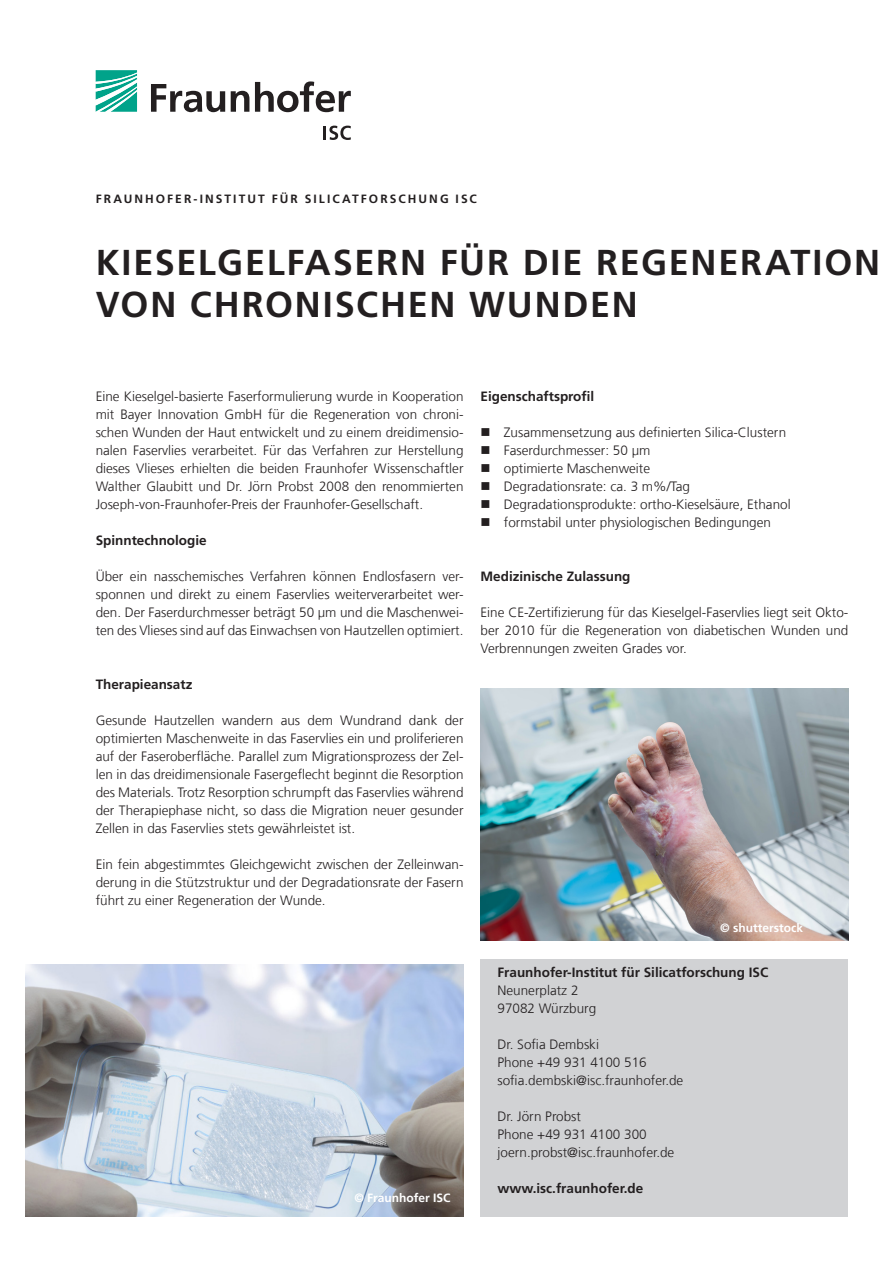
<style>
.page{position:relative;width:893px;height:1263px;background:#fff}
.page>*{position:absolute;margin:0;border:0;box-sizing:border-box;transform-origin:0 0}
.ÜBERSCHRIFT_bold_24{font:700 36px/42px "Frutiger LT Com";letter-spacing:.05em;color:#231f20}
.Aufzählung_9_12{font:300 13.5px/18px "Frutiger LT Com";color:#231f20;text-align:justify}
.Fließtext_9_12{font:300 13.5px "Frutiger LT Com";color:#231f20}
.Zwischenüberschrift{font:700 13.5px "Frutiger LT Com";color:#231f20}
.Fraunhofer_ISC_bold{font:700 12px "Frutiger LT Com";letter-spacing:.17em;color:#231f20}
.Bildunterschrift_bol{font:700 12px "Frutiger LT Com";color:#fff}
</style>
<div class="page">
<img style="left:26px;top:964px;width:437px;height:252px">
<div style="left:480px;top:959px;width:368px;height:257px;background:#d1d2d4"></div>
<img style="left:480px;top:689px;width:368px;height:252px">
<svg style="left:96px;top:70px;width:41px;height:42px"></svg>
<svg style="left:151px;top:81px;width:200px;height:31px"></svg>
<svg style="left:324px;top:126px;width:27px;height:14px"></svg>
<p class="Fraunhofer_ISC_bold" style="left:96px;top:191px;width:383px">FRAUNHOFER-INSTITUT FÜR SILICATFORSCHUNG ISC</p>
<p class="ÜBERSCHRIFT_bold_24" style="left:96px;top:241px;width:786px">KIESELGELFASERN FÜR DIE REGENERATION<br>VON CHRONISCHEN WUNDEN</p>
<p class="Aufzählung_9_12" style="left:96px;top:387px;width:369px">Eine Kieselgel-basierte Faserformulierung wurde in Kooperation mit Bayer Innovation GmbH für die Regeneration von chroni&shy;schen Wunden der Haut entwickelt und zu einem dreidimensio&shy;nalen Faservlies verarbeitet. Für das Verfahren zur Herstellung dieses Vlieses erhielten die beiden Fraunhofer Wissenschaftler Walther Glaubitt und Dr. Jörn Probst 2008 den renommierten Joseph-von-Fraunhofer-Preis der Fraunhofer-Gesellschaft.</p>
<p class="Zwischenüberschrift" style="left:96px;top:532px;width:113px">Spinntechnologie</p>
<p class="Aufzählung_9_12" style="left:96px;top:567px;width:369px">Über ein nasschemisches Verfahren können Endlosfasern ver&shy;sponnen und direkt zu einem Faservlies weiterverarbeitet wer&shy;den. Der Faserdurchmesser beträgt 50 µm und die Maschenwei&shy;ten des Vlieses sind auf das Einwachsen von Hautzellen optimiert.</p>
<p class="Zwischenüberschrift" style="left:96px;top:676px;width:98px">Therapieansatz</p>
<p class="Aufzählung_9_12" style="left:96px;top:711px;width:369px">Gesunde Hautzellen wandern aus dem Wundrand dank der optimierten Maschenweite in das Faservlies ein und proliferieren auf der Faseroberfläche. Parallel zum Migrationsprozess der Zel&shy;len in das dreidimensionale Fasergeflecht beginnt die Resorption des Materials. Trotz Resorption schrumpft das Faservlies während der Therapiephase nicht, so dass die Migration neuer gesunder Zellen in das Faservlies stets gewährleistet ist.</p>
<p class="Aufzählung_9_12" style="left:96px;top:855px;width:369px">Ein fein abgestimmtes Gleichgewicht zwischen der Zelleinwan&shy;derung in die Stützstruktur und der Degradationsrate der Fasern führt zu einer Regeneration der Wunde.</p>
<p class="Bildunterschrift_bol" style="left:354px;top:1190px;width:98px">© Fraunhofer ISC</p>
<p class="Zwischenüberschrift" style="left:480px;top:388px;width:115px">Eigenschaftsprofil</p>
<p class="Aufzählung_9_12" style="left:504px;top:423px;width:284px">Zusammensetzung aus definierten Silica-Clustern</p>
<p class="Aufzählung_9_12" style="left:504px;top:441px;width:148px">Faserdurchmesser: 50 µm</p>
<p class="Aufzählung_9_12" style="left:504px;top:459px;width:148px">optimierte Maschenweite</p>
<p class="Aufzählung_9_12" style="left:504px;top:477px;width:188px">Degradationsrate: ca. 3 m%/Tag</p>
<p class="Aufzählung_9_12" style="left:504px;top:495px;width:288px">Degradationsprodukte: ortho-Kieselsäure, Ethanol</p>
<p class="Aufzählung_9_12" style="left:504px;top:513px;width:269px">formstabil unter physiologischen Bedingungen</p>
<p class="Zwischenüberschrift" style="left:480px;top:568px;width:151px">Medizinische Zulassung</p>
<p class="Aufzählung_9_12" style="left:480px;top:603px;width:369px">Eine CE-Zertifizierung für das Kieselgel-Faservlies liegt seit Okto&shy;ber 2010 für die Regeneration von diabetischen Wunden und Verbrennungen zweiten Grades vor.</p>
<p class="Bildunterschrift_bol" style="left:720px;top:920px;width:84px">© shutterstock</p>
<p class="Zwischenüberschrift" style="left:497px;top:964px;width:272px">Fraunhofer-Institut für Silicatforschung ISC</p>
<p class="Fließtext_9_12" style="left:497px;top:982px;width:83px">Neunerplatz 2</p>
<p class="Fließtext_9_12" style="left:497px;top:1000px;width:100px">97082 Würzburg</p>
<p class="Fließtext_9_12" style="left:497px;top:1036px;width:103px">Dr. Sofia Dembski</p>
<p class="Fließtext_9_12" style="left:497px;top:1054px;width:151px">Phone +49 931 4100 516</p>
<p class="Fließtext_9_12" style="left:497px;top:1072px;width:187px">sofia.dembski@isc.fraunhofer.de</p>
<p class="Fließtext_9_12" style="left:497px;top:1108px;width:85px">Dr. Jörn Probst</p>
<p class="Fließtext_9_12" style="left:497px;top:1126px;width:151px">Phone +49 931 4100 300</p>
<p class="Fließtext_9_12" style="left:497px;top:1144px;width:178px">joern.probst@isc.fraunhofer.de</p>
<p class="Zwischenüberschrift" style="left:497px;top:1180px;width:147px">www.isc.fraunhofer.de</p>
</div>
